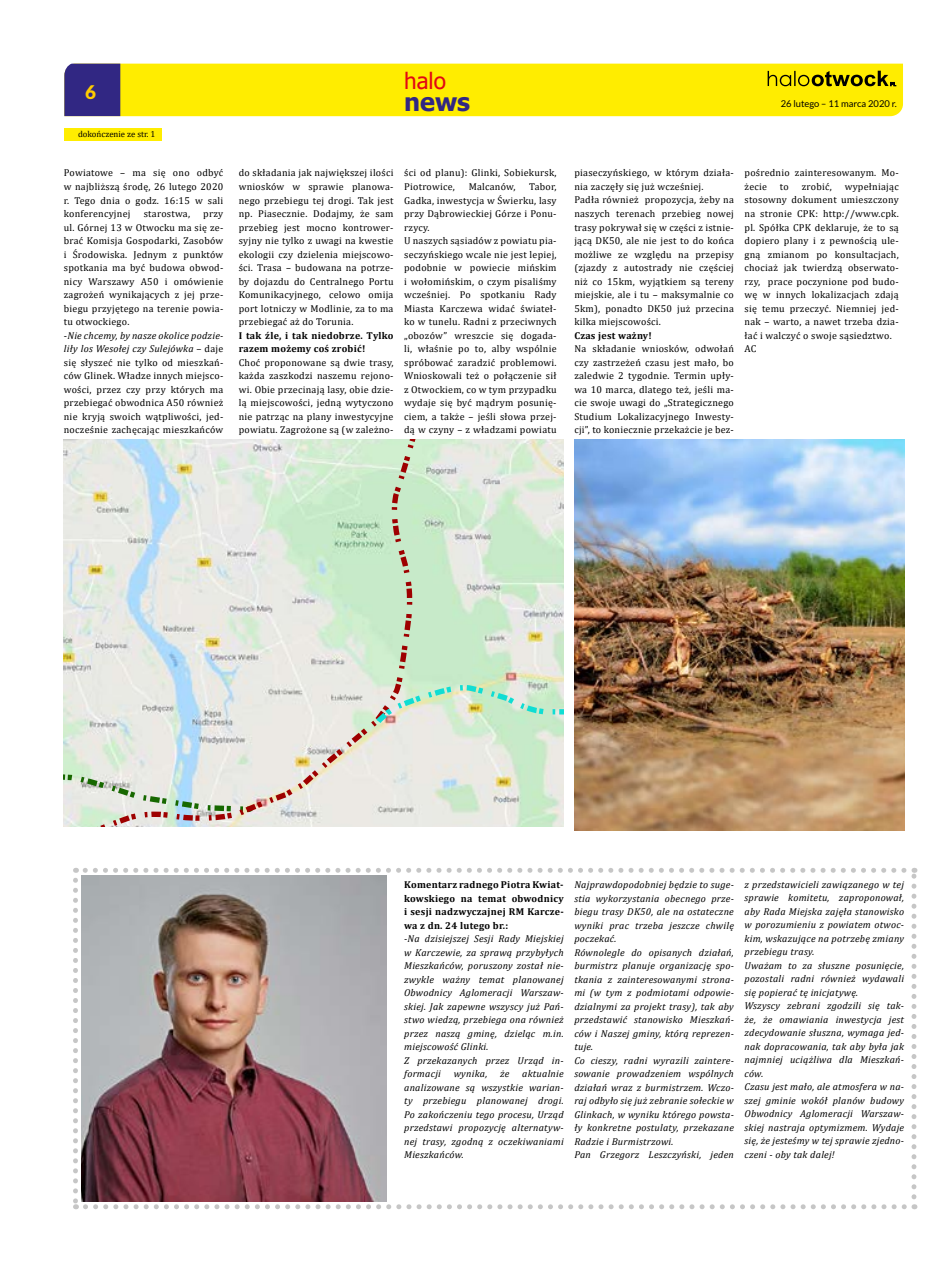
<style>
.page{position:relative;width:936px;height:1276px;background:#fff}
.page>*{position:absolute;margin:0;border:0;box-sizing:border-box;transform-origin:0 0}
.t1{font:700 25px "Tahoma";color:#312783}
.t2{font:22.5px "Tahoma";color:#e30613}
.t3{font:900 18.75px "Lato";color:#fc0}
.t4{font:10px/13.5px "Cambria";letter-spacing:.025em;color:#000}
.t5{font:italic 10px/13.5px "Cambria";letter-spacing:.025em;color:#000}
.t6{font:700 10px/13.5px "Cambria";letter-spacing:.025em;color:#000}
.t7{font:9.38px "Lato";color:#000}
.t8{font:8.75px "Cambria";color:#000}
.s1{font-style:italic}
</style>
<div class="page">
<svg style="left:64px;top:64px;width:838px;height:52px;background:#eddc09"></svg>
<div style="left:64px;top:128px;width:98px;height:13px;background:#ffed00"></div>
<svg style="left:64px;top:439px;width:499px;height:387px;background:#dde5dc"></svg>
<svg style="left:373px;top:439px;width:190px;height:288px;background:#d0e5cd"></svg>
<img style="left:81px;top:875px;width:305px;height:326px">
<img style="left:574px;top:439px;width:330px;height:391px">
<svg style="left:73px;top:880px;width:5px;height:329px"></svg>
<svg style="left:85px;top:1204px;width:829px;height:5px"></svg>
<svg style="left:911px;top:868px;width:5px;height:328px"></svg>
<svg style="left:75px;top:868px;width:828px;height:5px"></svg>
<h3 class="t3" style="left:85px;top:81px;width:12px">6</h3>
<p class="t8" style="left:78px;top:129px;width:79px">dokończenie ze str. 1</p>
<p class="t4" style="left:64px;top:166px;width:161px;text-align:justify">Powiatowe – ma się ono odbyć w najbliższą środę, 26 lutego 2020 r. Tego dnia o godz. 16:15 w sali konferencyjnej</p>
<p class="t4" style="left:144px;top:207px;width:48px">starostwa,</p>
<p class="t4" style="left:64px;top:207px;width:161px;text-indent:139px">przy ul. Górnej 13 w Otwocku ma się ze&shy;brać Komisja Gospodarki, Zasobów i Środowiska. Jednym z punktów spotkania ma być budowa obwod&shy;nicy Warszawy A50 i omówienie zagrożeń wynikających z jej prze&shy;biegu przyjętego na terenie powia&shy;tu otwockiego.<br>-<span class="s1">Nie chcemy, by nasze okolice podzie&shy;liły los Wesołej czy Sulejówka</span> – daje się słyszeć nie tylko od mieszkań&shy;ców Glinek. Władze innych miejsco&shy;wości, przez czy przy których ma przebiegać obwodnica A50 również nie kryją swoich wątpliwości, jed&shy;nocześnie zachęcając mieszkańców</p>
<h2 class="t2" style="left:404px;top:66px;width:43px">halo</h2>
<h1 class="t1" style="left:404px;top:84px;width:67px">news</h1>
<p class="t4" style="left:239px;top:166px;width:156px;text-align:justify">do składania jak największej ilości wniosków w sprawie planowa&shy;nego przebiegu tej drogi. Tak jest np. Piasecznie. Dodajmy, że sam przebieg jest mocno kontrower&shy;syjny nie tylko z uwagi na kwestie ekologii czy dzielenia miejscowo&shy;ści. Trasa – budowana na potrze&shy;by dojazdu do Centralnego Portu Komunikacyjnego, celowo omija port lotniczy w Modlinie, za to ma przebiegać aż do Torunia.</p>
<p class="t6" style="left:239px;top:328px;width:156px">I tak źle, i tak niedobrze. Tylko razem możemy coś zrobić!</p>
<p class="t4" style="left:239px;top:355px;width:156px;text-align:justify">Choć proponowane są dwie trasy, każda zaszkodzi naszemu rejono&shy;wi. Obie przecinają lasy, obie dzie&shy;lą miejscowości, jedną wytyczono nie patrząc na plany inwestycyjne powiatu. Zagrożone są (w zależno-</p>
<p class="t4" style="left:404px;top:166px;width:154px">ści od planu): Glinki, Sobiekursk,<br>Piotrowice,</p>
<p class="t4" style="left:468px;top:180px;width:48px">Malcanów,</p>
<p class="t4" style="left:404px;top:180px;width:154px;text-indent:125px">Tabor,<br>Gadka, inwestycja w Świerku, lasy przy Dąbrowieckiej Górze i Ponu&shy;rzycy.<br>U naszych sąsiadów z powiatu pia&shy;seczyńskiego wcale nie jest lepiej, podobnie w powiecie mińskim i wołomińskim, o czym pisaliśmy wcześniej. Po spotkaniu Rady<br>Miasta Karczewa widać świateł&shy;ko w tunelu. Radni z przeciwnych „obozów” wreszcie się dogada&shy;li, właśnie po to, alby wspólnie spróbować zaradzić problemowi.<br>Wnioskowali też o połączenie sił z Otwockiem, co w tym przypadku wydaje się być mądrym posunię&shy;ciem, a także – jeśli słowa przej&shy;dą w czyny – z władzami powiatu</p>
<p class="t7" style="left:780px;top:98px;width:118px">26 lutego – 11 marca 2020 r.</p>
<p class="t4" style="left:574px;top:166px;width:161px">piaseczyńskiego, w którym działa&shy;nia zaczęły się już wcześniej.<br>Padła również propozycja, żeby na naszych terenach przebieg nowej trasy pokrywał się w części z istnie&shy;jącą DK50, ale nie jest to do końca możliwe ze względu na przepisy (zjazdy z autostrady nie częściej niż co 15km, wyjątkiem są tereny miejskie, ale i tu – maksymalnie co<br>5km), ponadto DK50 już przecina kilka miejscowości.</p>
<p class="t6" style="left:574px;top:328px;width:79px">Czas jest ważny!</p>
<p class="t4" style="left:574px;top:342px;width:161px;text-align:justify">Na składanie wniosków, odwołań czy zastrzeżeń czasu jest mało, bo zaledwie 2 tygodnie. Termin upły&shy;wa 10 marca, dlatego też, jeśli ma&shy;cie swoje uwagi do „Strategicznego Studium Lokalizacyjnego Inwesty&shy;cji”, to koniecznie przekażcie je bez-</p>
<p class="t4" style="left:744px;top:166px;width:156px">pośrednio zainteresowanym. Mo&shy;żecie</p>
<p class="t4" style="left:779px;top:180px;width:10px">to</p>
<p class="t4" style="left:801px;top:180px;width:32px">zrobić,</p>
<p class="t4" style="left:744px;top:180px;width:156px;text-indent:100px">wypełniając stosowny dokument umieszczony na stronie CPK: http://www.cpk. pl. Spółka CPK deklaruje, że to są dopiero plany i z pewnością ule&shy;gną zmianom po konsultacjach, chociaż jak twierdzą obserwato&shy;rzy, prace poczynione pod budo&shy;wę w innych lokalizacjach zdają się temu przeczyć. Niemniej jed&shy;nak – warto, a nawet trzeba dzia&shy;łać i walczyć o swoje sąsiedztwo.<br>AC</p>
<p class="t6" style="left:404px;top:877px;width:161px;text-align:justify">Komentarz radnego Piotra Kwiat&shy;kowskiego na temat obwodnicy i sesji nadzwyczajnej RM Karcze&shy;wa z dn. 24 lutego br.:</p>
<p class="t5" style="left:404px;top:931px;width:161px">-Na dzisiejszej Sesji Rady Miejskiej w Karczewie, za sprawą przybyłych<br>Mieszkańców, poruszony został nie&shy;zwykle ważny temat planowanej<br>Obwodnicy Aglomeracji Warszaw&shy;skiej. Jak zapewne wszyscy już Pań&shy;stwo wiedzą, przebiega ona również przez naszą gminę, dzieląc m.in. miejscowość Glinki.<br>Z przekazanych przez Urząd in&shy;formacji</p>
<p class="t5" style="left:404px;top:1066px;width:161px;text-align:justify;text-indent:118px">aktualnie analizowane są wszystkie warian&shy;ty przebiegu planowanej drogi.<br>Po zakończeniu tego procesu, Urząd przedstawi propozycję alternatyw&shy;nej trasy, zgodną z oczekiwaniami Mieszkańców.</p>
<p class="t5" style="left:453px;top:1066px;width:35px">wynika,</p>
<p class="t5" style="left:500px;top:1066px;width:11px">że</p>
<p class="t5" style="left:574px;top:877px;width:161px">Najprawdopodobniej będzie to suge&shy;stia wykorzystania obecnego prze&shy;biegu trasy DK50, ale na ostateczne wyniki prac trzeba jeszcze chwilę poczekać.<br>Równolegle do opisanych działań, burmistrz planuje organizację spo&shy;tkania z zainteresowanymi strona&shy;mi (w tym z podmiotami odpowie&shy;dzialnymi za projekt trasy), tak aby przedstawić stanowisko Mieszkań&shy;ców i Naszej gminy, którą reprezen&shy;tuje.<br>Co cieszy, radni wyrazili zaintere&shy;sowanie prowadzeniem wspólnych działań wraz z burmistrzem. Wczo&shy;raj odbyło się już zebranie sołeckie w<br>Glinkach, w wyniku którego powsta&shy;ły konkretne postulaty, przekazane<br>Radzie i Burmistrzowi.<br>Pan Grzegorz Leszczyński, jeden</p>
<p class="t5" style="left:744px;top:877px;width:161px">z przedstawicieli zawiązanego w tej sprawie komitetu, zaproponował, aby Rada Miejska zajęła stanowisko w porozumieniu z powiatem otwoc&shy;kim, wskazujące na potrzebę zmiany przebiegu trasy.<br>Uważam to za słuszne posunięcie, pozostali radni również wydawali się popierać tę inicjatywę.<br>Wszyscy zebrani zgodzili się tak&shy;że, że omawiania inwestycja jest zdecydowanie słuszna, wymaga jed&shy;nak dopracowania, tak aby była jak najmniej uciążliwa dla Mieszkań&shy;ców.<br>Czasu jest mało, ale atmosfera w na&shy;szej gminie wokół planów budowy<br>Obwodnicy Aglomeracji Warszaw&shy;skiej nastraja optymizmem. Wydaje się, że jesteśmy w tej sprawie zjedno&shy;czeni - oby tak dalej!</p>
</div>
